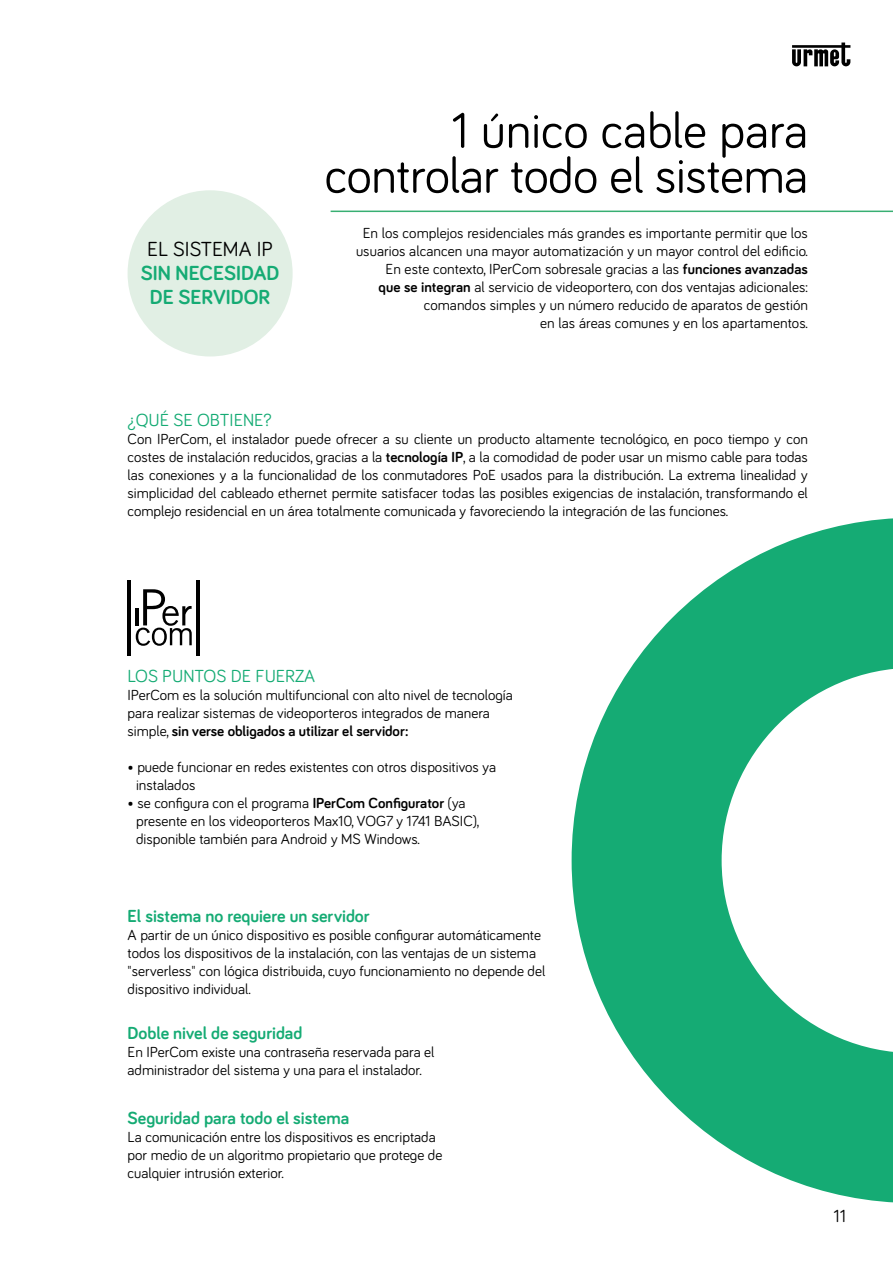
<style>
.page{position:relative;width:893px;height:1263px;background:#fff}
.page>*{position:absolute;margin:0;border:0;box-sizing:border-box;transform-origin:0 0}
.t1{font:51px/45px "Bariol";letter-spacing:-.01em;color:#000;text-align:right}
.t2{font:700 21px/24px "Bariol";color:#15ab74;text-align:center}
.t3{font:21px "Bariol";color:#000}
.t4{font:700 18px "Bariol";color:#15ab74}
.t5{font:18px "Bariol";color:#15ab74}
.t6{font:18px "Bariol";color:#000}
.t7{font:15px/18px "Bariol";color:#000}
.s1{font-weight:700}
</style>
<div class="page">
<svg style="left:792px;top:43px;width:58px;height:23px"></svg>
<svg style="left:572px;top:518px;width:321px;height:685px;fill:#15ab74"></svg>
<hr style="left:128px;top:580px;width:3px;height:76px;background:#000">
<hr style="left:197px;top:580px;width:3px;height:76px;background:#000">
<svg style="left:136px;top:589px;width:56px;height:57px"></svg>
<div style="left:128px;top:190px;width:165px;height:166px;background:#e1efe4;border-radius:50%"></div>
<hr style="left:331px;top:211px;width:562px;height:1px;background:#38af72">
<h2 class="t3" style="left:147px;top:235px;width:127px">EL SISTEMA IP</h2>
<h2 class="t2" style="left:141px;top:260px;width:140px">SIN NECESIDAD<br>DE SERVIDOR</h2>
<h1 class="t1" style="left:325px;top:106px;width:485px">1 único cable para controlar todo el sistema</h1>
<p class="t7" style="left:356px;top:224px;width:453px;text-align:right">En los complejos residenciales más grandes es importante permitir que los usuarios alcancen una mayor automatización y un mayor control del edificio.<br>En este contexto, IPerCom sobresale gracias a las <span class="s1">funciones avanzadas<br>que se integran</span> al servicio de videoportero, con dos ventajas adicionales: comandos simples y un número reducido de aparatos de gestión<br>en las áreas comunes y en los apartamentos.</p>
<p class="t5" style="left:128px;top:407px;width:146px">¿QUÉ SE OBTIENE?</p>
<p class="t7" style="left:128px;top:429px;width:682px;text-align:justify">Con IPerCom, el instalador puede ofrecer a su cliente un producto altamente tecnológico, en poco tiempo y con costes de instalación reducidos, gracias a la <span class="s1">tecnología IP</span>, a la comodidad de poder usar un mismo cable para todas las conexiones y a la funcionalidad de los conmutadores PoE usados para la distribución. La extrema linealidad y simplicidad del cableado ethernet permite satisfacer todas las posibles exigencias de instalación, transformando el complejo residencial en un área totalmente comunicada y favoreciendo la integración de las funciones.</p>
<p class="t5" style="left:128px;top:664px;width:189px">LOS PUNTOS DE FUERZA</p>
<p class="t7" style="left:128px;top:686px;width:387px">IPerCom es la solución multifuncional con alto nivel de tecnología para realizar sistemas de videoporteros integrados de manera simple, <span class="s1">sin verse obligados a utilizar el servidor:</span></p>
<p class="t7" style="left:136px;top:758px;width:361px;text-indent:-9px">• puede funcionar en redes existentes con otros dispositivos ya instalados</p>
<p class="t7" style="left:136px;top:794px;width:344px;text-indent:-9px">• se configura con el programa <span class="s1">IPerCom Configurator</span> (ya presente en los videoporteros Max10, VOG7 y 1741 BASIC), disponible también para Android y MS Windows.</p>
<p class="t4" style="left:128px;top:903px;width:244px">El sistema no requiere un servidor</p>
<p class="t7" style="left:128px;top:925px;width:419px">A partir de un único dispositivo es posible configurar automáticamente todos los dispositivos de la instalación, con las ventajas de un sistema "serverless" con lógica distribuida, cuyo funcionamiento no depende del dispositivo individual.</p>
<p class="t4" style="left:128px;top:1020px;width:176px">Doble nivel de seguridad</p>
<p class="t7" style="left:128px;top:1042px;width:308px">En IPerCom existe una contraseña reservada para el administrador del sistema y una para el instalador.</p>
<p class="t4" style="left:128px;top:1106px;width:223px">Seguridad para todo el sistema</p>
<p class="t7" style="left:128px;top:1127px;width:316px">La comunicación entre los dispositivos es encriptada por medio de un algoritmo propietario que protege de cualquier intrusión exterior.</p>
<p class="t6" style="left:834px;top:1203px;width:14px">11</p>
</div>
